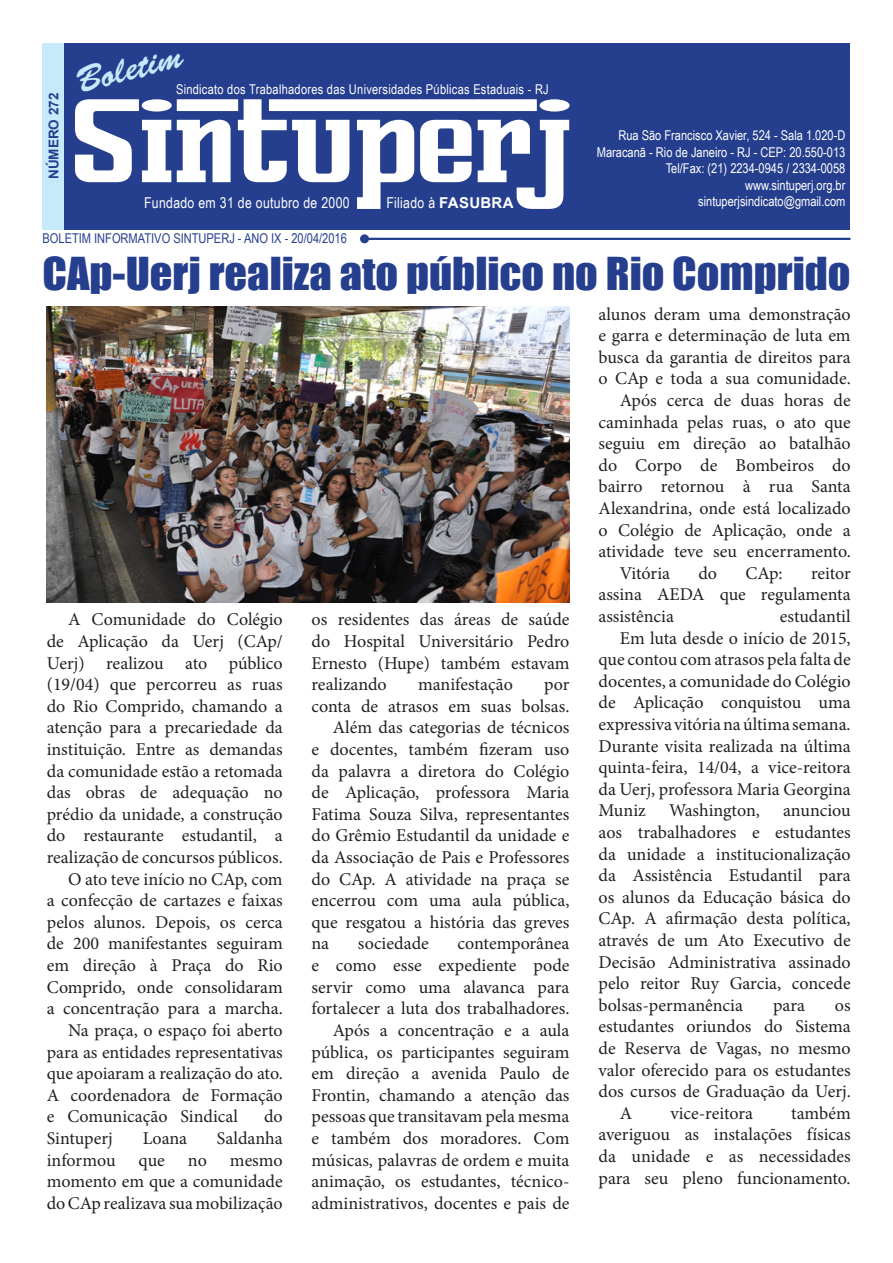
<style>
.page{position:relative;width:893px;height:1263px;background:#fff}
.page>*{position:absolute;margin:0;border:0;box-sizing:border-box;transform-origin:0 0}
.t1{font:126px "Ferro Rosso";color:#fff}
.t2{font:41.7px "Impact";color:#253f8e;scale:1.06 1}
.t3{font:36px "Brush Script Std";color:#c6eafa}
.t4{font:18px/21.6px "Minion Pro";color:#231f20;text-align:justify}
.t5{font:15px "Arial Narrow";letter-spacing:.02em;color:#fff}
.t6{font:13.5px "Arial Narrow";color:#fff}
.t7{font:13.5px "Arial Narrow";letter-spacing:.02em;color:#fff}
.t8{font:13.5px "Arial Narrow";color:#253f8e}
.t9{font:700 13.5px "Arial";color:#253f8e}
.s1{font-family:"Arial";font-weight:700}
</style>
<div class="page">
<div style="left:43px;top:43px;width:807px;height:186px;background:#253f8e"></div>
<hr style="left:364px;top:238px;width:486px;height:2px;background:#253f8e">
<div style="left:360px;top:234px;width:9px;height:9px;background:#253f8e;border-radius:50%"></div>
<div style="left:43px;top:43px;width:21px;height:186px;background:#c6eafa"></div>
<img style="left:47px;top:306px;width:522px;height:297px">
<p class="t3" style="left:71px;top:63px;width:111px;rotate:-15deg">Boletim</p>
<p class="t7" style="left:176px;top:79px;width:374px">Sindicato dos Trabalhadores das Universidades Públicas Estaduais - RJ</p>
<p class="t9" style="left:45px;top:179px;width:88px;rotate:-90deg">NÚMERO 272</p>
<p class="t1" style="left:68px;top:83px;width:508px">SINTUPERJ</p>
<p class="t5" style="left:144px;top:192px;width:207px">Fundado em 31 de outubro de 2000</p>
<p class="t5" style="left:386px;top:192px;width:129px">Filiado à <span class="s1">FASUBRA</span></p>
<p class="t8" style="left:43px;top:228px;width:306px">BOLETIM INFORMATIVO SINTUPERJ - ANO IX - 20/04/2016</p>
<p class="t6" style="left:618px;top:126px;width:229px">Rua São Francisco Xavier, 524 - Sala 1.020-D</p>
<p class="t6" style="left:597px;top:142px;width:250px">Maracanã - Rio de Janeiro - RJ - CEP: 20.550-013</p>
<p class="t6" style="left:666px;top:159px;width:181px">Tel/Fax: (21) 2234-0945 / 2334-0058</p>
<p class="t6" style="left:745px;top:175px;width:102px">www.sintuperj.org.br</p>
<p class="t6" style="left:698px;top:192px;width:149px">sintuperjsindicato@gmail.com</p>
<p class="t2" style="left:43px;top:241px;width:764px">CAp-Uerj realiza ato público no Rio Comprido</p>
<p class="t4" style="left:47px;top:609px;width:238px;text-indent:21px">A Comunidade do Colégio de Aplicação da Uerj (CAp/ Uerj) realizou ato público (19/04) que percorreu as ruas do Rio Comprido, chamando a atenção para a precariedade da instituição. Entre as demandas da comunidade estão a retomada das obras de adequação no prédio da unidade, a construção do restaurante estudantil, a realização de concursos públicos.</p>
<p class="t4" style="left:47px;top:868px;width:237px;text-indent:21px">O ato teve início no CAp, com a confecção de cartazes e faixas pelos alunos. Depois, os cerca de 200 manifestantes seguiram em direção à Praça do Rio Comprido, onde consolidaram a concentração para a marcha.</p>
<p class="t4" style="left:47px;top:1019px;width:238px;text-indent:21px">Na praça, o espaço foi aberto para as entidades representativas que apoiaram a realização do ato.<br>A coordenadora de Formação e Comunicação Sindical</p>
<p class="t4" style="left:264px;top:1106px;width:20px">do</p>
<p class="t4" style="left:47px;top:1127px;width:68px">Sintuperj</p>
<p class="t4" style="left:143px;top:1127px;width:46px">Loana</p>
<p class="t4" style="left:217px;top:1127px;width:67px">Saldanha</p>
<p class="t4" style="left:47px;top:1149px;width:70px">informou</p>
<p class="t4" style="left:139px;top:1149px;width:28px">que</p>
<p class="t4" style="left:188px;top:1149px;width:20px">no</p>
<p class="t4" style="left:47px;top:1149px;width:238px;text-indent:183px">mesmo momento em que a comunidade do CAp realizava sua mobilização</p>
<p class="t4" style="left:311px;top:609px;width:259px">os residentes das áreas de saúde do Hospital Universitário Pedro Ernesto (Hupe) também estavam realizando</p>
<p class="t4" style="left:418px;top:674px;width:96px">manifestação</p>
<p class="t4" style="left:311px;top:674px;width:259px;text-align:right">por<br>conta de atrasos em suas bolsas.</p>
<p class="t4" style="left:311px;top:717px;width:259px;text-indent:21px">Além das categorias de técnicos e docentes, também fizeram uso da palavra a diretora do Colégio de Aplicação, professora Maria Fatima Souza Silva, representantes do Grêmio Estudantil da unidade e da Associação de Pais e Professores do CAp. A atividade na praça se encerrou com uma aula pública, que resgatou a história das greves na</p>
<p class="t4" style="left:358px;top:933px;width:72px">sociedade</p>
<p class="t4" style="left:311px;top:933px;width:259px;text-indent:146px">contemporânea e como esse expediente pode servir como uma alavanca para fortalecer a luta dos trabalhadores.</p>
<p class="t4" style="left:311px;top:1019px;width:259px;text-indent:21px">Após a concentração e a aula pública, os participantes seguiram em direção a avenida Paulo de Frontin, chamando a atenção das pessoas que transitavam pela mesma e também dos moradores. Com músicas, palavras de ordem e muita animação, os estudantes, técnico&shy;administrativos, docentes e pais de</p>
<p class="t4" style="left:598px;top:303px;width:254px">alunos deram uma demonstração e garra e determinação de luta em busca da garantia de direitos para o CAp e toda a sua comunidade.</p>
<p class="t4" style="left:598px;top:389px;width:254px;text-indent:21px">Após cerca de duas horas de caminhada pelas ruas, o ato que seguiu em direção ao batalhão do Corpo de Bombeiros do bairro retornou à rua Santa Alexandrina, onde está localizado o Colégio de Aplicação, onde a atividade teve seu encerramento.</p>
<p class="t4" style="left:620px;top:562px;width:52px">Vitória</p>
<p class="t4" style="left:698px;top:562px;width:20px">do</p>
<p class="t4" style="left:745px;top:562px;width:39px">CAp:</p>
<p class="t4" style="left:598px;top:562px;width:254px;text-indent:213px">reitor assina AEDA que regulamenta assistência</p>
<p class="t4" style="left:780px;top:605px;width:72px">estudantil</p>
<p class="t4" style="left:598px;top:627px;width:254px;text-indent:21px">Em luta desde o início de 2015, que contou com atrasos pela falta de docentes, a comunidade do Colégio de Aplicação conquistou uma expressiva vitória na última semana.<br>Durante visita realizada na última quinta-feira, 14/04, a vice-reitora da Uerj, professora Maria Georgina Muniz</p>
<p class="t4" style="left:669px;top:800px;width:92px">Washington,</p>
<p class="t4" style="left:598px;top:800px;width:254px;text-indent:185px">anunciou aos trabalhadores e estudantes da unidade a institucionalização da Assistência Estudantil para os alunos da Educação básica do CAp. A afirmação desta política, através de um Ato Executivo de Decisão Administrativa assinado pelo reitor Ruy Garcia, concede bolsas-permanência</p>
<p class="t4" style="left:773px;top:994px;width:33px">para</p>
<p class="t4" style="left:598px;top:994px;width:254px;text-indent:236px">os estudantes oriundos do Sistema de Reserva de Vagas, no mesmo valor oferecido para os estudantes dos cursos de Graduação da Uerj.</p>
<p class="t4" style="left:620px;top:1102px;width:14px">A</p>
<p class="t4" style="left:670px;top:1102px;width:84px">vice-reitora</p>
<p class="t4" style="left:598px;top:1102px;width:254px;text-indent:193px">também averiguou as instalações físicas da unidade e as necessidades para seu pleno funcionamento.</p>
</div>
